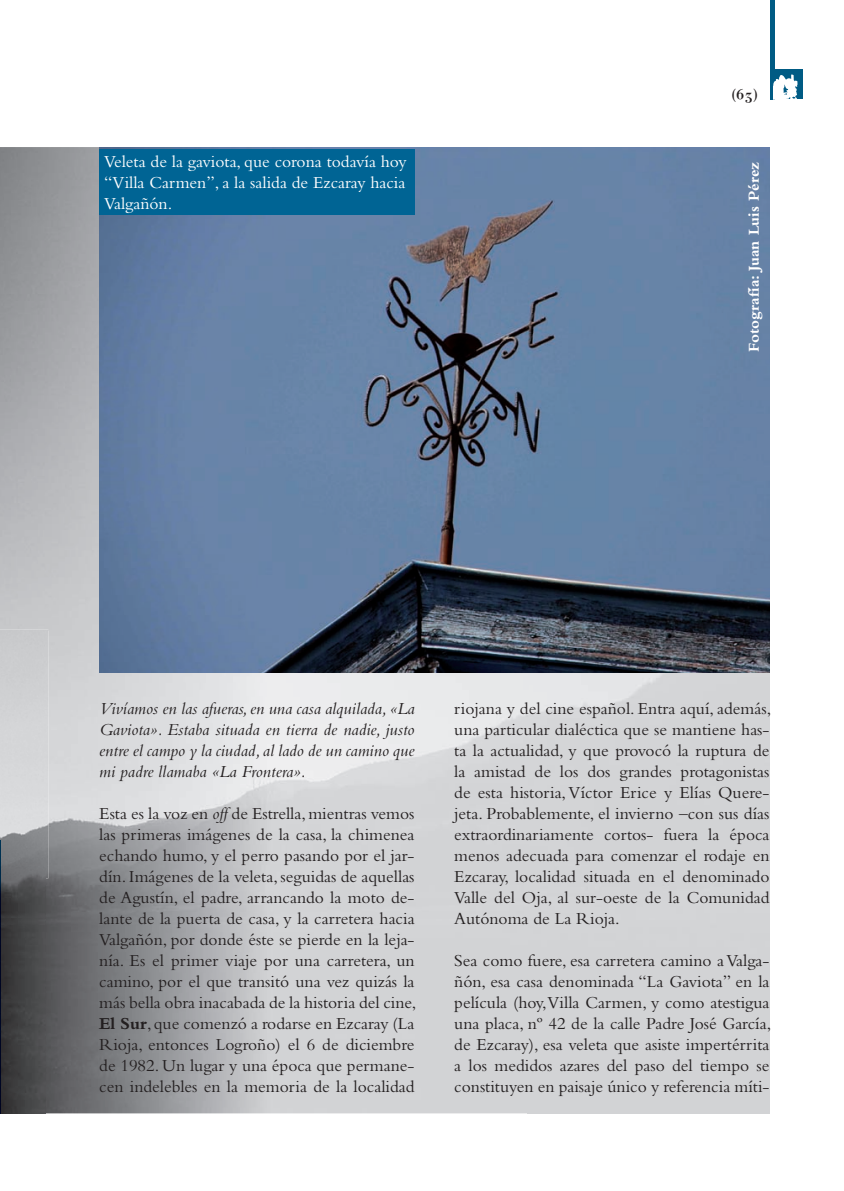
<style>
.page{position:relative;width:844px;height:1191px;background:#fff}
.page>*{position:absolute;margin:0;border:0;box-sizing:border-box;transform-origin:0 0}
.t1{font:17.5px/21px "Bembo";color:#231f20;text-align:justify}
.t2{font:italic 17.5px/21px "Bembo";color:#231f20;text-align:justify}
.t3{font:17.5px/21px "Bembo";color:#fff;text-align:justify}
.t4{font:700 15.75px "Bembo";color:#fff}
.t5{font:15.75px "Katrina";color:#231f20}
.s1{font-style:italic}
.s2{font-weight:700}
</style>
<div class="page">
<div style="left:528px;top:672px;width:241px;height:441px;background:#d2d3d5"></div>
<img style="left:46px;top:630px;width:482px;height:483px">
<img style="left:0;top:878px;width:46px;height:235px">
<hr style="left:0;top:1113px;width:1px;height:78px;background:#006494">
<img style="left:0;top:629px;width:48px;height:249px">
<img style="left:0;top:840px;width:1px;height:38px">
<img style="left:99px;top:147px;width:670px;height:525px">
<div style="left:99px;top:149px;width:315px;height:65px;background:#006494"></div>
<div style="left:772px;top:69px;width:30px;height:30px;background:#005b84"></div>
<div style="left:769px;top:0;width:5px;height:99px;background:#005b84"></div>
<svg style="left:773px;top:75px;width:24px;height:24px"></svg>
<p class="t5" style="left:731px;top:85px;width:28px">(63)</p>
<p class="t3" style="left:104px;top:151px;width:304px">Veleta de la gaviota, que corona todavía hoy “Villa Carmen”, a la salida de Ezcaray hacia Valgañón.</p>
<p class="t4" style="left:744px;top:352px;width:192px;rotate:-90deg">Fotografía: Juan Luis Pérez</p>
<p class="t2" style="left:99px;top:698px;width:317px">Vivíamos en las afueras, en una casa alquilada, «La Gaviota». Estaba situada en tierra de nadie, justo entre el campo y la ciudad, al lado de un camino que mi padre llamaba «La Frontera».</p>
<p class="t1" style="left:99px;top:803px;width:318px">Esta es la voz en <span class="s1">off</span> de Estrella, mientras vemos las primeras imágenes de la casa, la chimenea echando humo, y el perro pasando por el jar&shy;dín. Imágenes de la veleta, seguidas de aquellas de Agustín, el padre, arrancando la moto de&shy;lante de la puerta de casa, y la carretera hacia Valgañón, por donde éste se pierde en la leja&shy;nía. Es el primer viaje por una carretera, un camino, por el que transitó una vez quizás la más bella obra inacabada de la historia del cine, <span class="s2">El Sur</span>, que comenzó a rodarse en Ezcaray (La Rioja, entonces Logroño) el 6 de diciembre de 1982. Un lugar y una época que permane&shy;cen indelebles en la memoria de la localidad</p>
<p class="t1" style="left:454px;top:698px;width:318px">riojana y del cine español. Entra aquí, además, una particular dialéctica que se mantiene has&shy;ta la actualidad, y que provocó la ruptura de la amistad de los dos grandes protagonistas de esta historia, Víctor Erice y Elías Quere&shy;jeta. Probablemente, el invierno –con sus días extraordinariamente cortos- fuera la época menos adecuada para comenzar el rodaje en Ezcaray, localidad situada en el denominado Valle del Oja, al sur-oeste de la Comunidad Autónoma de La Rioja.</p>
<p class="t1" style="left:454px;top:950px;width:318px">Sea como fuere, esa carretera camino a Valga&shy;ñón, esa casa denominada “La Gaviota” en la película (hoy,Villa Carmen, y como atestigua una placa, nº 42 de la calle Padre José García, de Ezcaray), esa veleta que asiste impertérrita a los medidos azares del paso del tiempo se constituyen en paisaje único y referencia míti-</p>
</div>
